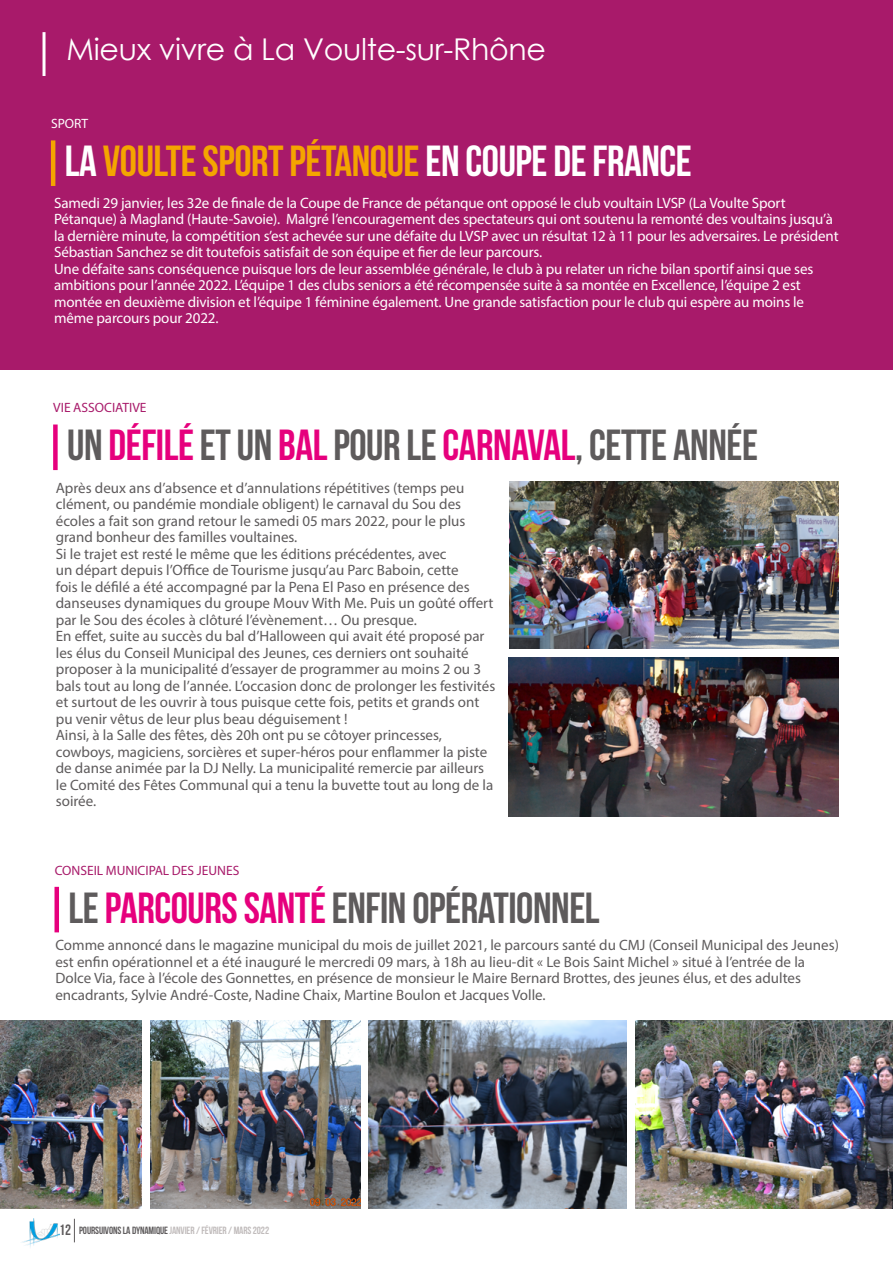
<style>
.page{position:relative;width:893px;height:1263px;background:#fff}
.page>*{position:absolute;margin:0;border:0;box-sizing:border-box;transform-origin:0 0}
.t1{font:43.5px "Bebas Neue";letter-spacing:-.01em;color:#5e5b5c}
.t2{font:43.5px "Bebas Neue";letter-spacing:-.01em;color:#f4a500}
.t3{font:30px "Century Gothic";letter-spacing:-.01em;color:#fff}
.t4{font:15px/16.5px "Myriad Pro";color:#5e5b5c}
.t5{font:15px/16.5px "Myriad Pro";letter-spacing:-.01em;color:#fff}
.t6{font:13.5px "Myriad Pro";color:#a81a6a}
.t7{font:13.5px "Myriad Pro";color:#fff}
.t8{font:10.5px "Bebas Neue";letter-spacing:-.01em;color:#c1bcbc}
.s1{color:#fff}
.s2{color:#e6007d}
.s3{font-size:15px;color:#5e5b5c}
.s4{color:#5e5b5c}
</style>
<div class="page">
<img style="left:21px;top:1218px;width:38px;height:30px">
<svg style="left:74px;top:1219px;width:1px;height:23px"></svg>
<div style="left:0;top:0;width:893px;height:78px;background:#a81a6a"></div>
<hr style="left:43px;top:32px;width:3px;height:46px;background:#fff">
<div style="left:0;top:77px;width:893px;height:293px;background:#a81a6a"></div>
<hr style="left:51px;top:140px;width:4px;height:46px;background:#f4a500">
<div style="left:53px;top:424px;width:5px;height:46px;background:#e6007d"></div>
<hr style="left:55px;top:887px;width:4px;height:45px;background:#e6007d">
<img style="left:508px;top:657px;width:330px;height:159px">
<img style="left:150px;top:1021px;width:210px;height:188px">
<img style="left:369px;top:1021px;width:257px;height:188px">
<img style="left:635px;top:1021px;width:258px;height:188px">
<img style="left:509px;top:481px;width:330px;height:168px">
<img style="left:0;top:1021px;width:142px;height:188px">
<h2 class="t3" style="left:67px;top:27px;width:467px">La Voulte n toute transparence</h2>
<h2 class="t3" style="left:67px;top:28px;width:481px">Mieux vivre à La Voulte-sur-Rhône</h2>
<p class="t7" style="left:51px;top:115px;width:39px">SPORT</p>
<h1 class="t2" style="left:65px;top:137px;width:628px"><span class="s1">LA</span> VOULTE SPORT PÉTANQUE <span class="s1">EN COUPE DE FRANCE</span></h1>
<p class="t5" style="left:54px;top:194px;width:786px">Samedi 29 janvier, les 32e de finale de la Coupe de France de pétanque ont opposé le club voultain LVSP (La Voulte Sport Pétanque) à Magland (Haute-Savoie). Malgré l’encouragement des spectateurs qui ont soutenu la remonté des voultains jusqu’à la dernière minute, la compétition s’est achevée sur une défaite du LVSP avec un résultat 12 à 11 pour les adversaires. Le président Sébastian Sanchez se dit toutefois satisfait de son équipe et fier de leur parcours.<br>Une défaite sans conséquence puisque lors de leur assemblée générale, le club à pu relater un riche bilan sportif ainsi que ses ambitions pour l’année 2022. L’équipe 1 des clubs seniors a été récompensée suite à sa montée en Excellence, l’équipe 2 est montée en deuxième division et l’équipe 1 féminine également. Une grande satisfaction pour le club qui espère au moins le même parcours pour 2022.</p>
<p class="t6" style="left:53px;top:399px;width:95px">VIE ASSOCIATIVE</p>
<h1 class="t1" style="left:67px;top:421px;width:692px">UN <span class="s2">DÉFILÉ</span> ET UN <span class="s2">BAL</span> POUR LE <span class="s2">CARNAVAL</span>, CETTE ANNÉE</h1>
<p class="t4" style="left:56px;top:479px;width:441px">Après deux ans d’absence et d’annulations répétitives (temps peu clément, ou pandémie mondiale obligent) le carnaval du Sou des écoles a fait son grand retour le samedi 05 mars 2022, pour le plus grand bonheur des familles voultaines.<br>Si le trajet est resté le même que les éditions précédentes, avec<br>un départ depuis l’Office de Tourisme jusqu’au Parc Baboin, cette<br>fois le défilé a été accompagné par la Pena El Paso en présence des danseuses dynamiques du groupe Mouv With Me. Puis un goûté offert par le Sou des écoles à clôturé l’évènement… Ou presque.<br>En effet, suite au succès du bal d’Halloween qui avait été proposé par les élus du Conseil Municipal des Jeunes, ces derniers ont souhaité proposer à la municipalité d’essayer de programmer au moins 2 ou 3 bals tout au long de l’année. L’occasion donc de prolonger les festivités et surtout de les ouvrir à tous puisque cette fois, petits et grands ont pu venir vêtus de leur plus beau déguisement !<br>Ainsi, à la Salle des fêtes, dès 20h ont pu se côtoyer princesses, cowboys, magiciens, sorcières et super-héros pour enflammer la piste de danse animée par la DJ Nelly. La municipalité remercie par ailleurs le Comité des Fêtes Communal qui a tenu la buvette tout au long de la soirée.</p>
<p class="t6" style="left:55px;top:862px;width:186px">CONSEIL MUNICIPAL DES JEUNES</p>
<h1 class="t1" style="left:69px;top:884px;width:533px">LE <span class="s2">PARCOURS SANTÉ</span> ENFIN OPÉRATIONNEL</h1>
<p class="t4" style="left:55px;top:936px;width:785px">Comme annoncé dans le magazine municipal du mois de juillet 2021, le parcours santé du CMJ (Conseil Municipal des Jeunes) est enfin opérationnel et a été inauguré le mercredi 09 mars, à 18h au lieu-dit « Le Bois Saint Michel » situé à l’entrée de la Dolce Via, face à l’école des Gonnettes, en présence de monsieur le Maire Bernard Brottes, des jeunes élus, et des adultes encadrants, Sylvie André-Coste, Nadine Chaix, Martine Boulon et Jacques Volle.</p>
<p class="t8" style="left:59px;top:1224px;width:211px"><span class="s3">12</span> <span class="s4">POURSUIVONS LA DYNAMIQUE</span> JANVIER / FÉVRIER / MARS 2022</p>
</div>
